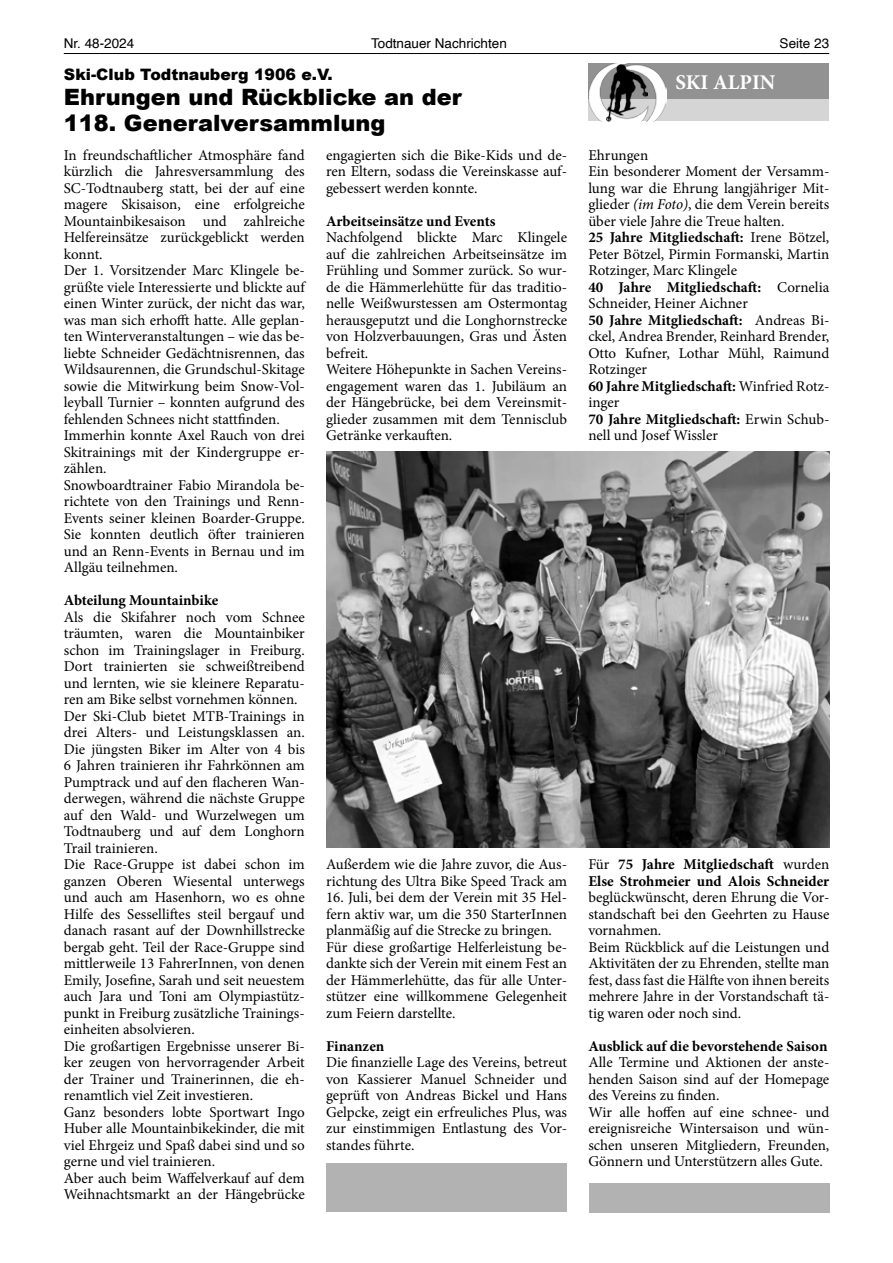
<style>
.page{position:relative;width:893px;height:1263px;background:#fff}
.page>*{position:absolute;margin:0;border:0;box-sizing:border-box;transform-origin:0 0}
.t1{font:900 22.5px/25.5px "Arial";color:#000}
.t2{font:700 21px "Minion Pro";color:#fff}
.t3{font:900 15.75px "Arial";color:#000}
.t4{font:15px/16.5px "Minion Pro";color:#000}
.t5{font:700 15px/16.5px "Minion Pro";color:#000}
.t6{font:13.5px "Helvetica";color:#000}
.s1{font-style:italic}
.s2{font-weight:700}
.s3{font-weight:400}
</style>
<div class="page">
<hr style="left:64px;top:53px;width:765px;height:1px;background:#000">
<div style="left:588px;top:64px;width:241px;height:57px;background:#d5d5d5"></div>
<div style="left:588px;top:64px;width:241px;height:35px;background:#929292"></div>
<img style="left:588px;top:66px;width:78px;height:55px">
<img style="left:606px;top:64px;width:41px;height:57px">
<img style="left:326px;top:452px;width:503px;height:395px">
<div style="left:327px;top:1163px;width:240px;height:49px;background:#b3b2b2"></div>
<div style="left:589px;top:1183px;width:240px;height:29px;background:#b3b2b2"></div>
<p class="t6" style="left:64px;top:33px;width:72px">Nr. 48-2024</p>
<p class="t6" style="left:371px;top:33px;width:137px">Todtnauer Nachrichten</p>
<p class="t6" style="left:780px;top:33px;width:51px">Seite 23</p>
<p class="t3" style="left:64px;top:63px;width:270px">Ski-Club Todtnauberg 1906 e.V.</p>
<h1 class="t1" style="left:64px;top:84px;width:399px">Ehrungen und Rückblicke an der<br>118. Generalversammlung</h1>
<h2 class="t2" style="left:675px;top:67px;width:101px">SKI ALPIN</h2>
<p class="t4" style="left:64px;top:147px;width:243px">In freundschaftlicher Atmosphäre fand kürzlich die Jahresversammlung des SC-Todtnauberg statt, bei der auf eine magere Skisaison, eine erfolgreiche Mountainbikesaison und zahlreiche Helfereinsätze zurückgeblickt werden konnt.<br>Der 1. Vorsitzender Marc Klingele be&shy;grüßte viele Interessierte und blickte auf einen Winter zurück, der nicht das war, was man sich erhofft hatte. Alle geplan&shy;ten Winterveranstaltungen – wie das be&shy;liebte Schneider Gedächtnisrennen, das Wildsaurennen, die Grundschul-Skitage sowie die Mitwirkung beim Snow-Vol&shy;leyball Turnier – konnten aufgrund des fehlenden Schnees nicht stattfinden.<br>Immerhin konnte Axel Rauch von drei Skitrainings mit der Kindergruppe er&shy;zählen.<br>Snowboardtrainer Fabio Mirandola be&shy;richtete von den Trainings und Renn-Events seiner kleinen Boarder-Gruppe.<br>Sie konnten deutlich öfter trainieren und an Renn-Events in Bernau und im Allgäu teilnehmen.</p>
<p class="t5" style="left:64px;top:592px;width:156px">Abteilung Mountainbike</p>
<p class="t4" style="left:64px;top:609px;width:243px">Als die Skifahrer noch vom Schnee träumten, waren die Mountainbiker schon im Trainingslager in Freiburg.<br>Dort trainierten sie schweißtreibend und lernten, wie sie kleinere Reparatu&shy;ren am Bike selbst vornehmen können.<br>Der Ski-Club bietet MTB-Trainings in drei Alters- und Leistungsklassen an.<br>Die jüngsten Biker im Alter von 4 bis 6 Jahren trainieren ihr Fahrkönnen am Pumptrack und auf den flacheren Wan&shy;derwegen, während die nächste Gruppe auf den Wald- und Wurzelwegen um Todtnauberg und auf dem Longhorn Trail trainieren.<br>Die Race-Gruppe ist dabei schon im ganzen Oberen Wiesental unterwegs und auch am Hasenhorn, wo es ohne Hilfe des Sesselliftes steil bergauf und danach rasant auf der Downhillstrecke bergab geht. Teil der Race-Gruppe sind mittlerweile 13 FahrerInnen, von denen Emily, Josefine, Sarah und seit neuestem auch Jara und Toni am Olympiastütz&shy;punkt in Freiburg zusätzliche Trainings&shy;einheiten absolvieren.<br>Die großartigen Ergebnisse unserer Bi&shy;ker zeugen von hervorragender Arbeit der Trainer und Trainerinnen, die eh&shy;renamtlich viel Zeit investieren.<br>Ganz besonders lobte Sportwart Ingo Huber alle Mountainbikekinder, die mit viel Ehrgeiz und Spaß dabei sind und so gerne und viel trainieren.<br>Aber auch beim Waffelverkauf auf dem Weihnachtsmarkt an der Hängebrücke</p>
<p class="t4" style="left:326px;top:147px;width:243px;text-align:justify">engagierten sich die Bike-Kids und de&shy;ren Eltern, sodass die Vereinskasse auf&shy;gebessert werden konnte.</p>
<p class="t5" style="left:326px;top:212px;width:171px">Arbeitseinsätze und Events</p>
<p class="t4" style="left:326px;top:229px;width:243px">Nachfolgend blickte Marc Klingele auf die zahlreichen Arbeitseinsätze im Frühling und Sommer zurück. So wur&shy;de die Hämmerlehütte für das traditio&shy;nelle Weißwurstessen am Ostermontag herausgeputzt und die Longhornstrecke von Holzverbauungen, Gras und Ästen befreit.<br>Weitere Höhepunkte in Sachen Vereins&shy;engagement waren das 1. Jubiläum an der Hängebrücke, bei dem Vereinsmit&shy;glieder zusammen mit dem Tennisclub Getränke verkauften.</p>
<p class="t4" style="left:326px;top:856px;width:243px">Außerdem wie die Jahre zuvor, die Aus&shy;richtung des Ultra Bike Speed Track am</p>
<p class="t4" style="left:326px;top:889px;width:243px">16. Juli, bei dem der Verein mit 35 Hel&shy;fern aktiv war, um die 350 StarterInnen planmäßig auf die Strecke zu bringen.<br>Für diese großartige Helferleistung be&shy;dankte sich der Verein mit einem Fest an der Hämmerlehütte, das für alle Unter&shy;stützer eine willkommene Gelegenheit zum Feiern darstellte.</p>
<p class="t5" style="left:326px;top:1037px;width:60px">Finanzen</p>
<p class="t4" style="left:326px;top:1054px;width:243px;text-align:justify">Die finanzielle Lage des Vereins, betreut von Kassierer Manuel Schneider und geprüft von Andreas Bickel und Hans Gelpcke, zeigt ein erfreuliches Plus, was zur einstimmigen Entlastung des Vor&shy;standes führte.</p>
<p class="t4" style="left:588px;top:147px;width:243px">Ehrungen<br>Ein besonderer Moment der Versamm&shy;lung war die Ehrung langjähriger Mit&shy;glieder <span class="s1">(im Foto)</span>, die dem Verein bereits über viele Jahre die Treue halten.<br><span class="s2">25 Jahre Mitgliedschaft:</span> Irene Bötzel,<br>Peter Bötzel, Pirmin Formanski, Martin<br>Rotzinger, Marc Klingele<br><span class="s2">40 Jahre Mitgliedschaft:</span> Cornelia<br>Schneider, Heiner Aichner<br><span class="s2">50 Jahre Mitgliedschaft:</span> Andreas Bi&shy;ckel, Andrea Brender, Reinhard Brender,<br>Otto Kufner, Lothar Mühl, Raimund<br>Rotzinger<br><span class="s2">60 Jahre Mitgliedschaft:</span> Winfried Rotz&shy;inger<br><span class="s2">70 Jahre Mitgliedschaft:</span> Erwin Schub&shy;nell und Josef Wissler</p>
<p class="t5" style="left:588px;top:856px;width:243px"><span class="s3">Für</span> 75 Jahre Mitgliedschaft <span class="s3">wurden<br></span>Else Strohmeier und Alois Schneider</p>
<p class="t4" style="left:588px;top:889px;width:243px">beglückwünscht, deren Ehrung die Vor&shy;standschaft bei den Geehrten zu Hause vornahmen.<br>Beim Rückblick auf die Leistungen und Aktivitäten der zu Ehrenden, stellte man fest, dass fast die Hälfte von ihnen bereits mehrere Jahre in der Vorstandschaft tä&shy;tig waren oder noch sind.</p>
<p class="t5" style="left:588px;top:1037px;width:241px">Ausblick auf die bevorstehende Saison</p>
<p class="t4" style="left:588px;top:1054px;width:243px">Alle Termine und Aktionen der anste&shy;henden Saison sind auf der Homepage des Vereins zu finden.<br>Wir alle hoffen auf eine schnee- und ereignisreiche Wintersaison und wün&shy;schen unseren Mitgliedern, Freunden, Gönnern und Unterstützern alles Gute.</p>
</div>
